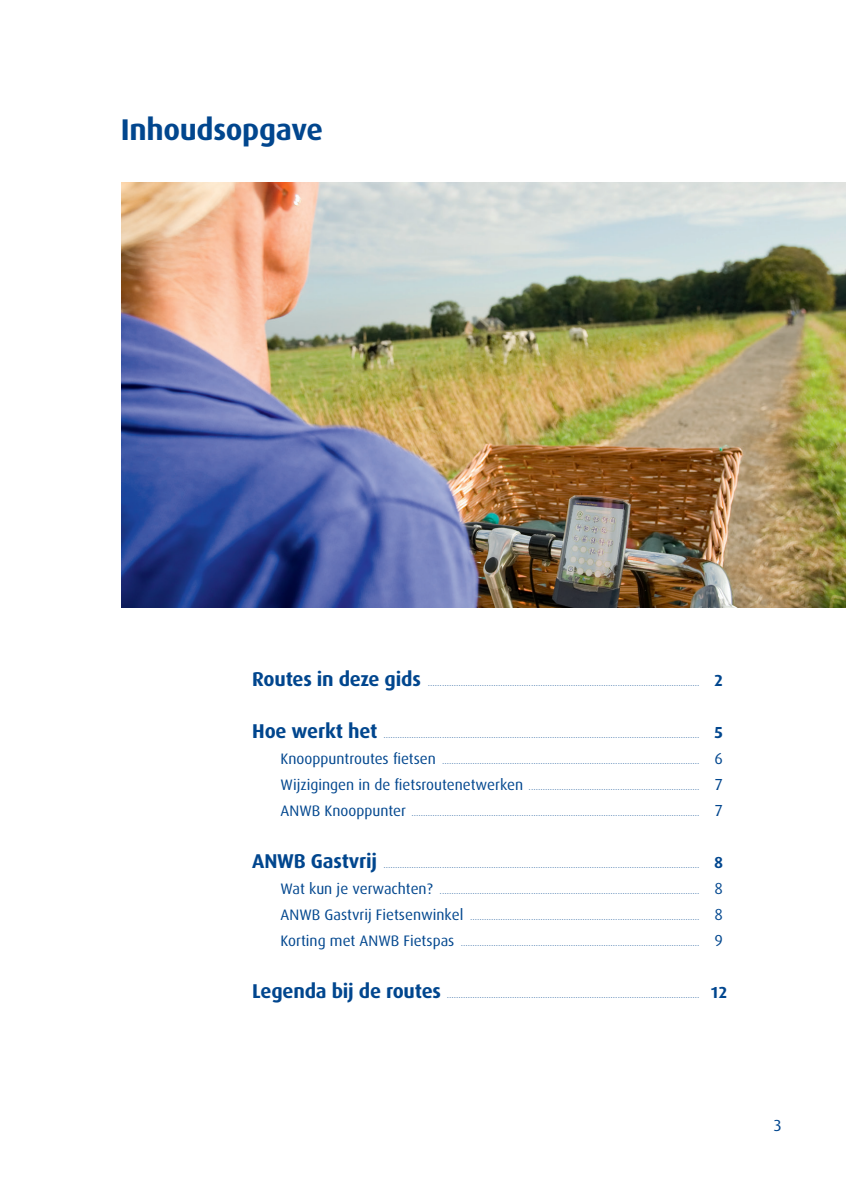
<style>
.page{position:relative;width:846px;height:1194px;background:#fff}
.page>*{position:absolute;margin:0;border:0;box-sizing:border-box;transform-origin:0 0}
.t1{font:700 30px "Dax";letter-spacing:-.01em;color:#01468e}
.t2{font:16px "Dax";color:#01468e}
.t3{font:300 10px "Dax";color:#01468e}
.s1{font-weight:700;font-size:20px}
.s2{font-weight:700;font-size:16px}
.s3{font-weight:400;font-size:15.2px}
.s4{font-weight:400;font-size:16px}
</style>
<div class="page">
<img style="left:121px;top:182px;width:724px;height:425px">
<h1 class="t1" style="left:121px;top:112px;width:203px">Inhoudsopgave</h1>
<p class="t3" style="left:252px;top:677px;width:472px"><span class="s1">Routes in deze gids</span> ..................................................................................................................... <span class="s2">2</span></p>
<p class="t3" style="left:252px;top:729px;width:472px"><span class="s1">Hoe werkt het</span> ........................................................................................................................................ <span class="s2">5</span></p>
<p class="t3" style="left:280px;top:755px;width:443px"><span class="s3">Knooppuntroutes fietsen</span> ............................................................................................................... <span class="s4">6</span></p>
<p class="t3" style="left:280px;top:781px;width:443px"><span class="s3">Wijzigingen in de fietsroutenetwerken</span> .......................................................................... <span class="s4">7</span></p>
<p class="t3" style="left:280px;top:807px;width:443px"><span class="s3">ANWB Knooppunter</span> ............................................................................................................................ <span class="s4">7</span></p>
<p class="t3" style="left:252px;top:859px;width:472px"><span class="s1">ANWB Gastvrij</span> ........................................................................................................................................ <span class="s2">8</span></p>
<p class="t3" style="left:280px;top:885px;width:443px"><span class="s3">Wat kun je verwachten?</span> ................................................................................................................ <span class="s4">8</span></p>
<p class="t3" style="left:280px;top:911px;width:443px"><span class="s3">ANWB Gastvrij Fietsenwinkel</span> ................................................................................................... <span class="s4">8</span></p>
<p class="t3" style="left:280px;top:937px;width:443px"><span class="s3">Korting met ANWB Fietspas</span> ....................................................................................................... <span class="s4">9</span></p>
<p class="t3" style="left:252px;top:989px;width:476px"><span class="s1">Legenda bij de routes</span> ............................................................................................................. <span class="s2">12</span></p>
<h2 class="t2" style="left:773px;top:1116px;width:10px">3</h2>
</div>
